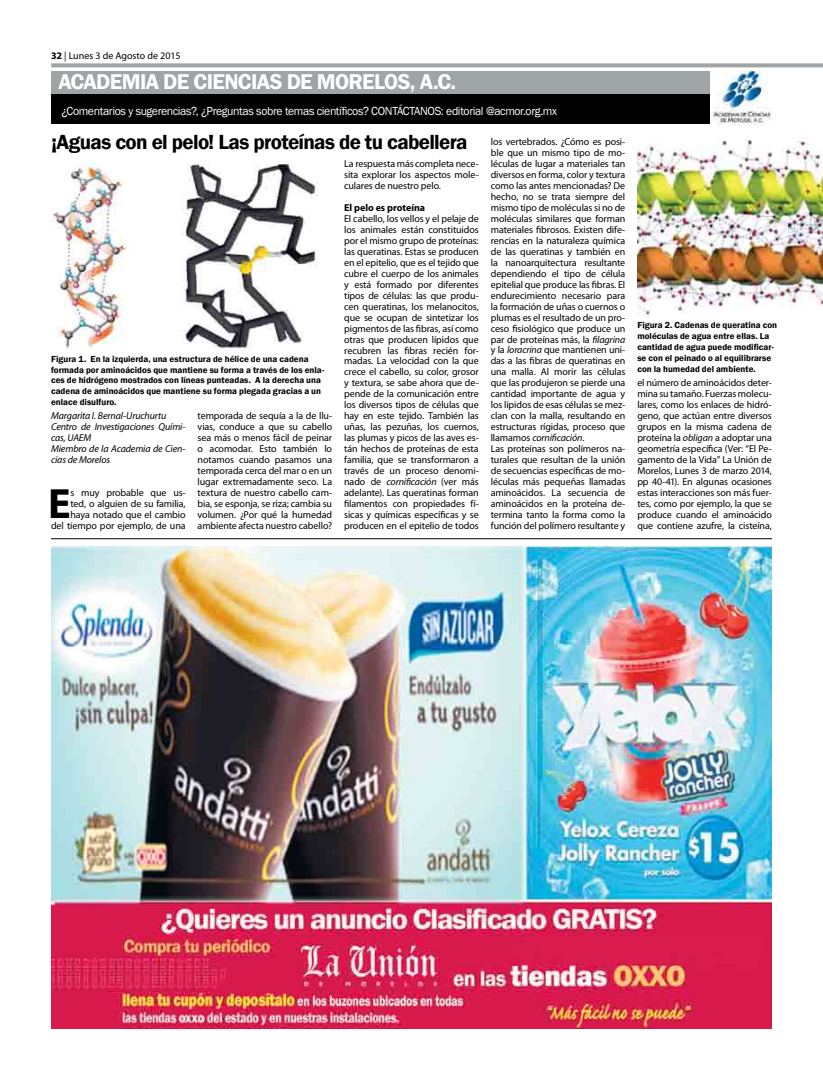
<style>
.page{position:relative;width:823px;height:1078px;background:#fff}
.page>*{position:absolute;margin:0;border:0;box-sizing:border-box;transform-origin:0 0}
.t1{font:700 42.5px "Myriad Pro";color:#000}
.t2{font:600 22px "Franklin Gothic";letter-spacing:-.035em;color:#fff}
.t3{font:600 21px "Franklin Gothic";letter-spacing:-.03em;color:#000}
.t4{font:12px "Franklin Gothic";letter-spacing:-.035em;color:#fff}
.t5{font:10px/10.9px "Myriad Pro";letter-spacing:-.01em;color:#000;text-align:justify}
.t6{font:italic 10px/10.9px "Myriad Pro";letter-spacing:-.015em;color:#000}
.t7{font:700 10px "Myriad Pro";letter-spacing:-.005em;color:#000}
.t8{font:600 9px/10.8px "Franklin Gothic";color:#000}
.s1{font-weight:700}
.s2{font-style:italic}
</style>
<div class="page">
<svg style="left:51px;top:63px;width:771px;height:4px;background:#a8acae"></svg>
<img style="left:51px;top:546px;width:720px;height:482px">
<div style="left:51px;top:71px;width:720px;height:24px;background:#9fa4a6"></div>
<div style="left:51px;top:95px;width:720px;height:29px;background:#000"></div>
<img style="left:710px;top:71px;width:61px;height:53px">
<img style="left:51px;top:158px;width:267px;height:192px">
<img style="left:637px;top:140px;width:185px;height:178px">
<hr style="left:51px;top:538px;width:720px;height:1px;background:#000">
<p class="t5" style="left:51px;top:50px;width:131px"><span class="s1">32</span> | Lunes 3 de Agosto de 2015</p>
<h2 class="t2" style="left:58px;top:68px;width:399px">ACADEMIA DE CIENCIAS DE MORELOS, A.C.</h2>
<p class="t4" style="left:61px;top:103px;width:497px">¿Comentarios y sugerencias?, ¿Preguntas sobre temas científicos? CONTÁCTANOS: editorial @acmor.org.mx</p>
<h3 class="t3" style="left:51px;top:129px;width:418px">¡Aguas con el pelo! Las proteínas de tu cabellera</h3>
<p class="t5" style="left:490px;top:136px;width:136px;text-align:left">los vertebrados. ¿Cómo es posi&shy;ble que un mismo tipo de mo&shy;léculas de lugar a materiales tan diversos en forma, color y textura como las antes mencionadas? De hecho, no se trata siempre del mismo tipo de moléculas si no de moléculas similares que forman materiales fibrosos. Existen dife&shy;rencias en la naturaleza química de las queratinas y también en la nanoarquitectura resultante dependiendo el tipo de célula epitelial que produce las fibras. El endurecimiento necesario para la formación de uñas o cuernos o plumas es el resultado de un pro&shy;ceso fisiológico que produce un par de proteínas más, la <span class="s2">filagrina </span>y la <span class="s2">loracrina</span> que mantienen uni&shy;das a las fibras de queratinas en una malla. Al morir las células que las produjeron se pierde una cantidad importante de agua y los lípidos de esas células se mez&shy;clan con la malla, resultando en estructuras rígidas, proceso que llamamos <span class="s2">cornificación</span>.<br>Las proteínas son polímeros na&shy;turales que resultan de la unión de secuencias específicas de mo&shy;léculas más pequeñas llamadas aminoácidos. La secuencia de aminoácidos en la proteína de&shy;termina tanto la forma como la función del polímero resultante y</p>
<p class="t5" style="left:344px;top:158px;width:136px">La respuesta más completa nece&shy;sita explorar los aspectos mole&shy;culares de nuestro pelo.</p>
<p class="t7" style="left:344px;top:201px;width:82px">El pelo es proteína</p>
<p class="t5" style="left:344px;top:213px;width:136px">El cabello, los vellos y el pelaje de los animales están constituidos por el mismo grupo de proteínas: las queratinas. Estas se producen en el epitelio, que es el tejido que cubre el cuerpo de los animales y está formado por diferentes tipos de células: las que produ&shy;cen queratinas, los melanocitos, que se ocupan de sintetizar los pigmentos de las fibras, así como otras que producen lípidos que recubren las fibras recién for&shy;madas. La velocidad con la que crece el cabello, su color, grosor y textura, se sabe ahora que de&shy;pende de la comunicación entre los diversos tipos de células que hay en este tejido. También las uñas, las pezuñas, los cuernos, las plumas y picos de las aves es&shy;tán hechos de proteínas de esta familia, que se transformaron a través de un proceso denomi&shy;nado de <span class="s2">cornificación</span> (ver más adelante). Las queratinas forman filamentos con propiedades fí&shy;sicas y químicas específicas y se producen en el epitelio de todos</p>
<p class="t8" style="left:51px;top:353px;width:274px">Figura 1. En la izquierda, una estructura de hélice de una cadena formada por aminoácidos que mantiene su forma a través de los enla&shy;ces de hidrógeno mostrados con líneas punteadas. A la derecha una cadena de aminoácidos que mantiene su forma plegada gracias a un enlace disulfuro.</p>
<p class="t5" style="left:197px;top:410px;width:136px">temporada de sequía a la de llu&shy;vias, conduce a que su cabello sea más o menos fácil de peinar o acomodar. Esto también lo notamos cuando pasamos una temporada cerca del mar o en un lugar extremadamente seco. La textura de nuestro cabello cam&shy;bia, se esponja, se riza; cambia su volumen. ¿Por qué la humedad ambiente afecta nuestro cabello?</p>
<p class="t6" style="left:51px;top:410px;width:136px">Margarita I. Bernal-Uruchurtu<br>Centro de Investigaciones Quími&shy;cas, UAEM<br>Miembro de la Academia de Cien&shy;cias de Morelos</p>
<h1 class="t1" style="left:48px;top:475px;width:24px">E</h1>
<p class="t5" style="left:51px;top:487px;width:136px;text-align:right">s muy probable que us-<br>ted, o alguien de su familia, haya notado que el cambio<br>del tiempo por ejemplo, de una</p>
<p class="t8" style="left:637px;top:320px;width:141px">Figura 2. Cadenas de queratina con moléculas de agua entre ellas. La cantidad de agua puede modificar&shy;se con el peinado o al equilibrarse con la humedad del ambiente.</p>
<p class="t5" style="left:637px;top:377px;width:136px">el número de aminoácidos deter&shy;mina su tamaño. Fuerzas molecu&shy;lares, como los enlaces de hidró&shy;geno, que actúan entre diversos grupos en la misma cadena de proteína la <span class="s2">obligan</span> a adoptar una geometría específica (Ver: “El Pe&shy;gamento de la Vida” La Unión de Morelos, Lunes 3 de marzo 2014, pp 40-41). En algunas ocasiones estas interacciones son más fuer&shy;tes, como por ejemplo, la que se produce cuando el aminoácido que contiene azufre, la cisteína,</p>
</div>
